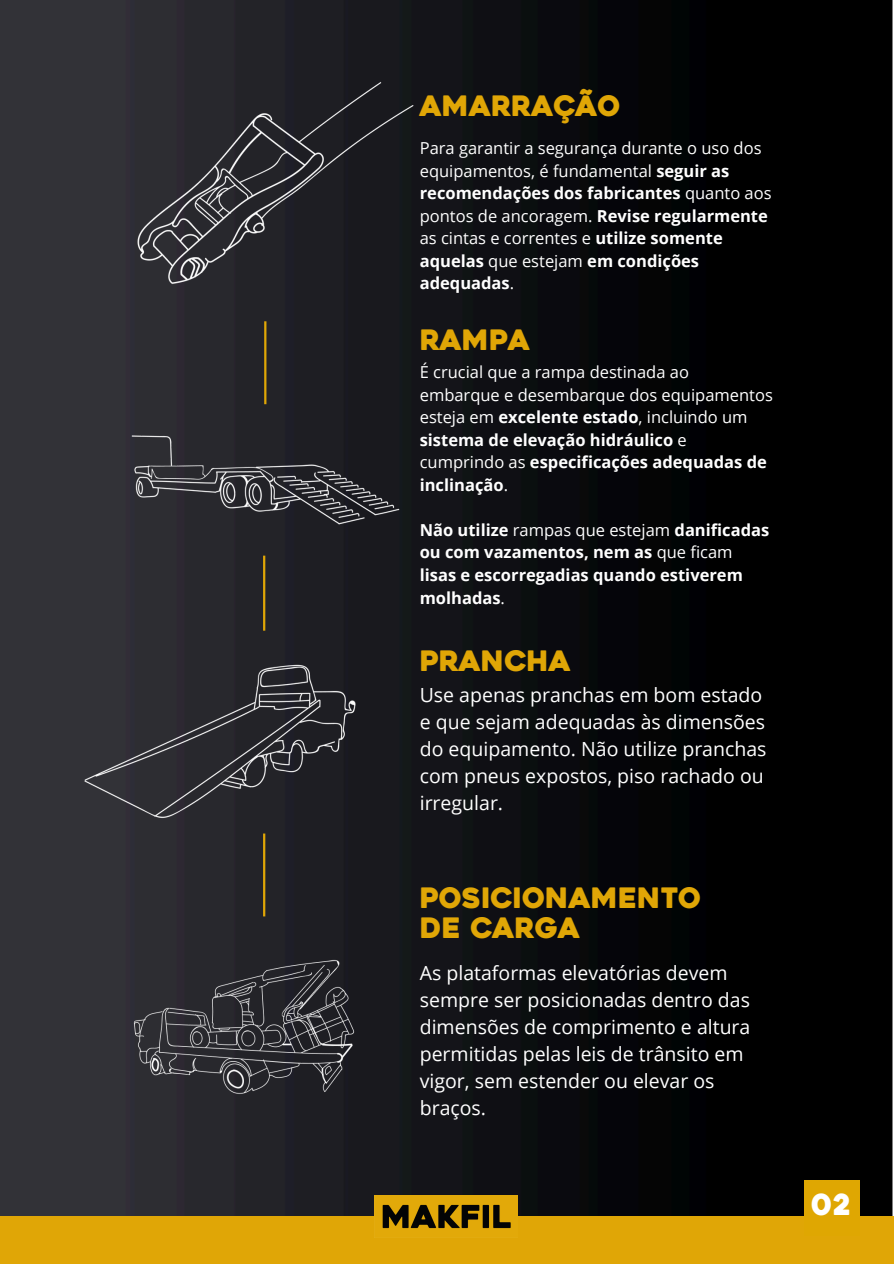
<style>
.page{position:relative;width:894px;height:1264px;background:#fff}
.page>*{position:absolute;margin:0;border:0;box-sizing:border-box;transform-origin:0 0}
.t1{font:28.8px "Heavitas";color:#fff}
.t2{font:28.05px/30.3px "Heavitas";color:#e0a606}
.t3{font:19.5px/27px "Open Sans";color:#fff}
.t4{font:16.5px/22.5px "Open Sans";color:#fff}
.t5{font:700 16.5px/22.5px "Open Sans";color:#fff}
.s1{font-weight:700}
.s2{font-weight:400}
</style>
<div class="page">
<img style="left:0;top:0;width:893px;height:1216px">
<img style="left:89px;top:54px;width:352px;height:267px">
<img style="left:89px;top:346px;width:352px;height:268px">
<img style="left:44px;top:607px;width:352px;height:268px">
<img style="left:68px;top:893px;width:352px;height:267px">
<hr style="left:264px;top:321px;width:2px;height:83px;background:#e0a606">
<hr style="left:263px;top:555px;width:2px;height:75px;background:#e0a606">
<hr style="left:263px;top:833px;width:2px;height:83px;background:#e0a606">
<div style="left:0;top:1216px;width:893px;height:47px;background:#e0a606"></div>
<img style="left:374px;top:1194px;width:143px;height:35px">
<div style="left:804px;top:1179px;width:55px;height:56px;background:#dfa702"></div>
<p class="t2" style="left:419px;top:94px;width:202px">AMARRAÇÃO</p>
<p class="t4" style="left:419px;top:136px;width:353px">Para garantir a segurança durante o uso dos equipamentos, é fundamental <span class="s1">seguir as recomendações dos fabricantes</span> quanto aos pontos de ancoragem. <span class="s1">Revise regularmente </span>as cintas e correntes e <span class="s1">utilize somente aquelas</span> que estejam <span class="s1">em condições adequadas</span>.</p>
<p class="t2" style="left:419px;top:328px;width:112px">RAMPA</p>
<p class="t4" style="left:419px;top:361px;width:354px">É crucial que a rampa destinada ao embarque e desembarque dos equipamentos esteja em <span class="s1">excelente estado</span>, incluindo um <span class="s1">sistema de elevação hidráulico</span> e cumprindo as <span class="s1">especificações adequadas de inclinação</span>.</p>
<p class="t5" style="left:419px;top:518px;width:351px">Não utilize <span class="s2">rampas que estejam</span> danificadas ou com vazamentos, nem as <span class="s2">que ficam </span>lisas e escorregadias quando estiverem molhadas<span class="s2">.</span></p>
<h3 class="t2" style="left:419px;top:649px;width:152px">PRANCHA</h3>
<p class="t3" style="left:419px;top:681px;width:348px">Use apenas pranchas em bom estado e que sejam adequadas às dimensões do equipamento. Não utilize pranchas com pneus expostos, piso rachado ou irregular.</p>
<p class="t2" style="left:419px;top:885px;width:283px">POSICIONAMENTO<br>DE CARGA</p>
<h3 class="t3" style="left:419px;top:958px;width:332px">As plataformas elevatórias devem sempre ser posicionadas dentro das dimensões de comprimento e altura permitidas pelas leis de trânsito em vigor, sem estender ou elevar os braços.</h3>
<p class="t1" style="left:810px;top:1192px;width:42px">02</p>
</div>
